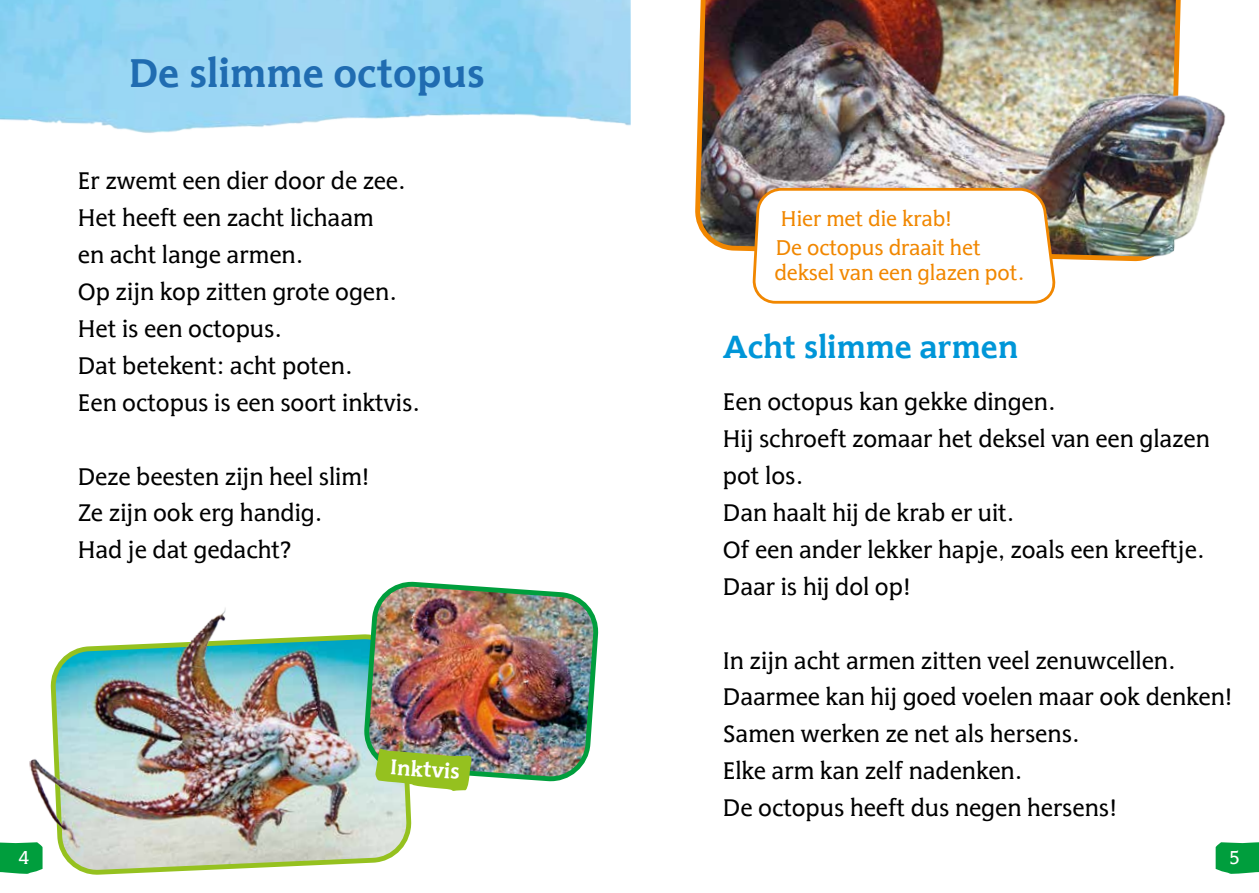
<style>
.page{position:relative;width:1259px;height:893px;background:#fff}
.page>*{position:absolute;margin:0;border:0;box-sizing:border-box;transform-origin:0 0}
.t1{font:700 39.45px "Hybrid";color:#206cb1}
.t2{font:700 31.65px "Hybrid";color:#0096d8}
.t3{font:500 23.7px/36.9px "Hybrid";color:#000}
.t4{font:500 21px/28.8px "Hybrid";color:#f18700}
.t5{font:700 21px "Hybrid";color:#fff}
.t6{font:500 18.45px "Hybrid";color:#fff}
</style>
<div class="page">
<img style="left:77px;top:636px;width:332px;height:237px">
<img style="left:29px;top:608px;width:244px;height:261px">
<img style="left:360px;top:581px;width:239px;height:204px">
<img style="left:695px;top:0;width:486px;height:262px">
<img style="left:1102px;top:83px;width:124px;height:178px">
<svg style="left:375px;top:749px;width:97px;height:42px;background:#9cc047"></svg>
<svg style="left:750px;top:187px;width:305px;height:117px"></svg>
<svg style="left:1215px;top:842px;width:44px;height:32px"></svg>
<svg style="left:0;top:842px;width:43px;height:32px"></svg>
<h1 class="t1" style="left:129px;top:48px;width:358px">De slimme octopus</h1>
<p class="t3" style="left:78px;top:163px;width:344px">Er zwemt een dier door de zee.<br>Het heeft een zacht lichaam<br>en acht lange armen.<br>Op zijn kop zitten grote ogen.<br>Het is een octopus.<br>Dat betekent: acht poten.<br>Een octopus is een soort inktvis.</p>
<p class="t3" style="left:78px;top:458px;width:293px">Deze beesten zijn heel slim!<br>Ze zijn ook erg handig.<br>Had je dat gedacht?</p>
<p class="t5" style="left:391px;top:753px;width:71px;rotate:4deg">Inktvis</p>
<p class="t4" style="left:775px;top:205px;width:206px">Hier met die krab!<br>De octopus draait het</p>
<p class="t4" style="left:774px;top:258px;width:252px">deksel van een glazen pot.</p>
<h2 class="t2" style="left:723px;top:327px;width:297px">Acht slimme armen</h2>
<p class="t3" style="left:723px;top:384px;width:488px">Een octopus kan gekke dingen.<br>Hij schroeft zomaar het deksel van een glazen pot los.<br>Dan haalt hij de krab er uit.<br>Of een ander lekker hapje, zoals een kreeftje.<br>Daar is hij dol op!</p>
<p class="t3" style="left:723px;top:642px;width:511px">In zijn acht armen zitten veel zenuwcellen.<br>Daarmee kan hij goed voelen maar ook denken!<br>Samen werken ze net als hersens.<br>Elke arm kan zelf nadenken.<br>De octopus heeft dus negen hersens!</p>
<p class="t6" style="left:19px;top:846px;width:13px">4</p>
<p class="t6" style="left:1229px;top:846px;width:13px">5</p>
</div>
